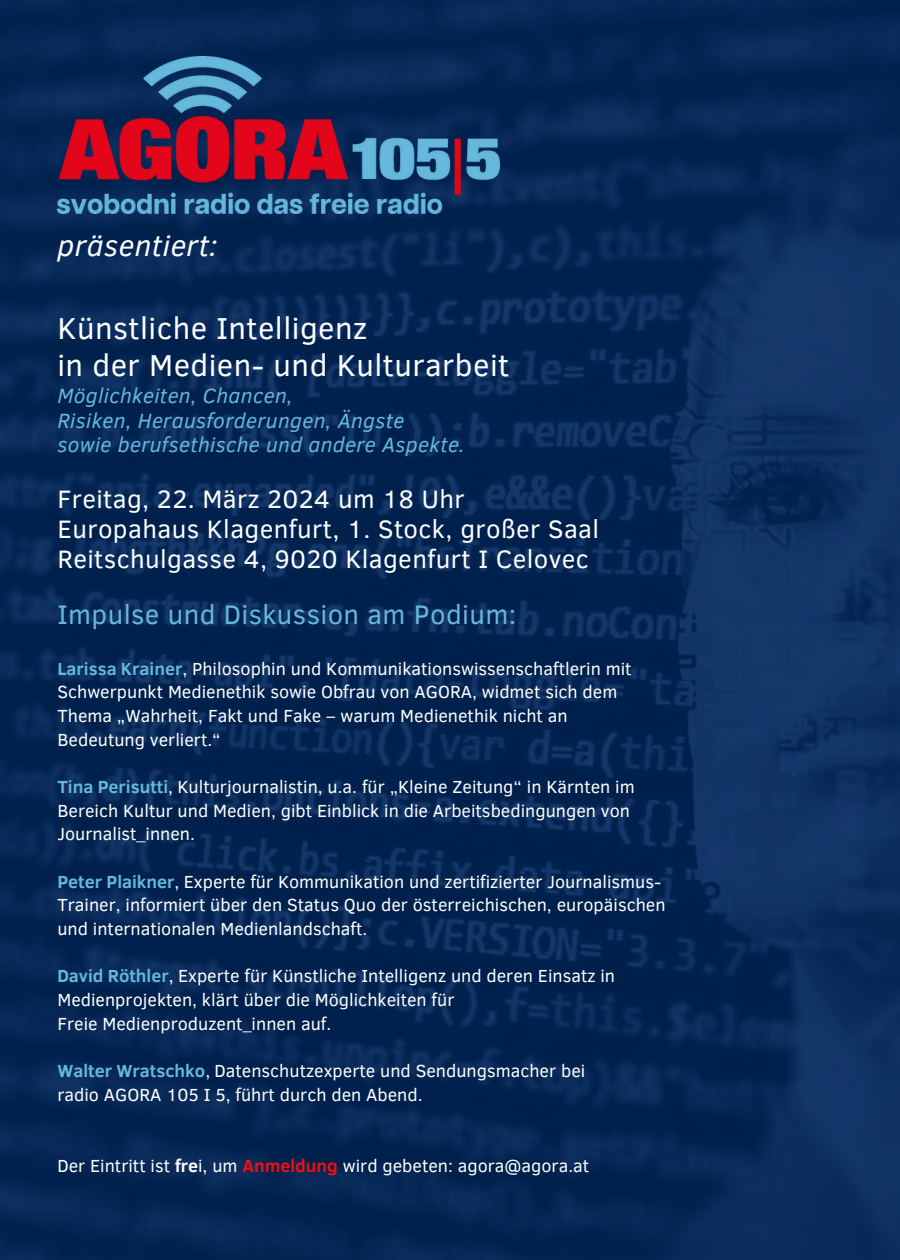
<style>
.page{position:relative;width:900px;height:1260px;background:#fff}
.page>*{position:absolute;margin:0;border:0;box-sizing:border-box;transform-origin:0 0}
.t1{font:31px/37px "Clear Sans";letter-spacing:.015em;color:#fff}
.t2{font:italic 30px "Clear Sans";letter-spacing:.015em;color:#fff}
.t3{font:27.5px "Clear Sans";letter-spacing:.015em;color:#66b8dc}
.t4{font:25.75px/30px "Clear Sans";letter-spacing:.015em;color:#fff}
.t5{font:italic 21.25px/24.8px "Clear Sans";letter-spacing:.015em;color:#66b8dc}
.t6{font:18px/23.8px "Clear Sans";color:#fff}
.s1{font-weight:700;color:#66b8dc}
.s2{font-weight:700}
.s3{font-weight:700;color:#f60e0e}
</style>
<div class="page">
<img style="left:0;top:0;width:900px;height:1260px">
<img style="left:57px;top:56px;width:443px;height:158px">
<p class="t2" style="left:57px;top:223px;width:162px">präsentiert:</p>
<h1 class="t1" style="left:57px;top:308px;width:453px">Künstliche Intelligenz<br>in der Medien- und Kulturarbeit</h1>
<h1 class="t5" style="left:57px;top:382px;width:409px">Möglichkeiten, Chancen,<br>Risiken, Herausforderungen, Ängste<br>sowie berufsethische und andere Aspekte.</h1>
<p class="t4" style="left:57px;top:482px;width:543px">Freitag, 22. März 2024 um 18 Uhr<br>Europahaus Klagenfurt, 1. Stock, großer Saal<br>Reitschulgasse 4, 9020 Klagenfurt I Celovec</p>
<p class="t3" style="left:57px;top:594px;width:460px">Impulse und Diskussion am Podium:</p>
<h3 class="t6" style="left:57px;top:656px;width:576px"><span class="s1">Larissa Krainer</span>, Philosophin und Kommunikationswissenschaftlerin mit<br>Schwerpunkt Medienethik sowie Obfrau von AGORA, widmet sich dem<br>Thema „Wahrheit, Fakt und Fake – warum Medienethik nicht an</h3>
<h2 class="t6" style="left:57px;top:727px;width:165px">Bedeutung verliert.“</h2>
<h1 class="t6" style="left:57px;top:774px;width:579px"><span class="s1">Tina Perisutti</span>, Kulturjournalistin, u.a. für „Kleine Zeitung“ in Kärnten im<br>Bereich Kultur und Medien, gibt Einblick in die Arbeitsbedingungen von<br>Journalist_innen.</h1>
<p class="t6" style="left:57px;top:869px;width:610px"><span class="s1">Peter Plaikner</span>, Experte für Kommunikation und zertifizierter Journalismus-<br>Trainer, informiert über den Status Quo der österreichischen, europäischen und internationalen Medienlandschaft.</p>
<p class="t6" style="left:57px;top:963px;width:559px"><span class="s1">David Röthler</span>, Experte für Künstliche Intelligenz und deren Einsatz in<br>Medienprojekten, klärt über die Möglichkeiten für</p>
<p class="t6" style="left:57px;top:1011px;width:275px">Freie Medienproduzent_innen auf.</p>
<p class="t6" style="left:57px;top:1058px;width:529px"><span class="s1">Walter Wratschko</span>, Datenschutzexperte und Sendungsmacher bei</p>
<p class="t6" style="left:57px;top:1082px;width:367px">radio AGORA 105 I 5, führt durch den Abend.</p>
<p class="t6" style="left:57px;top:1153px;width:533px">Der Eintritt ist <span class="s2">fre</span>i, um <span class="s3">Anmeldung</span> wird gebeten: agora@agora.at</p>
</div>
